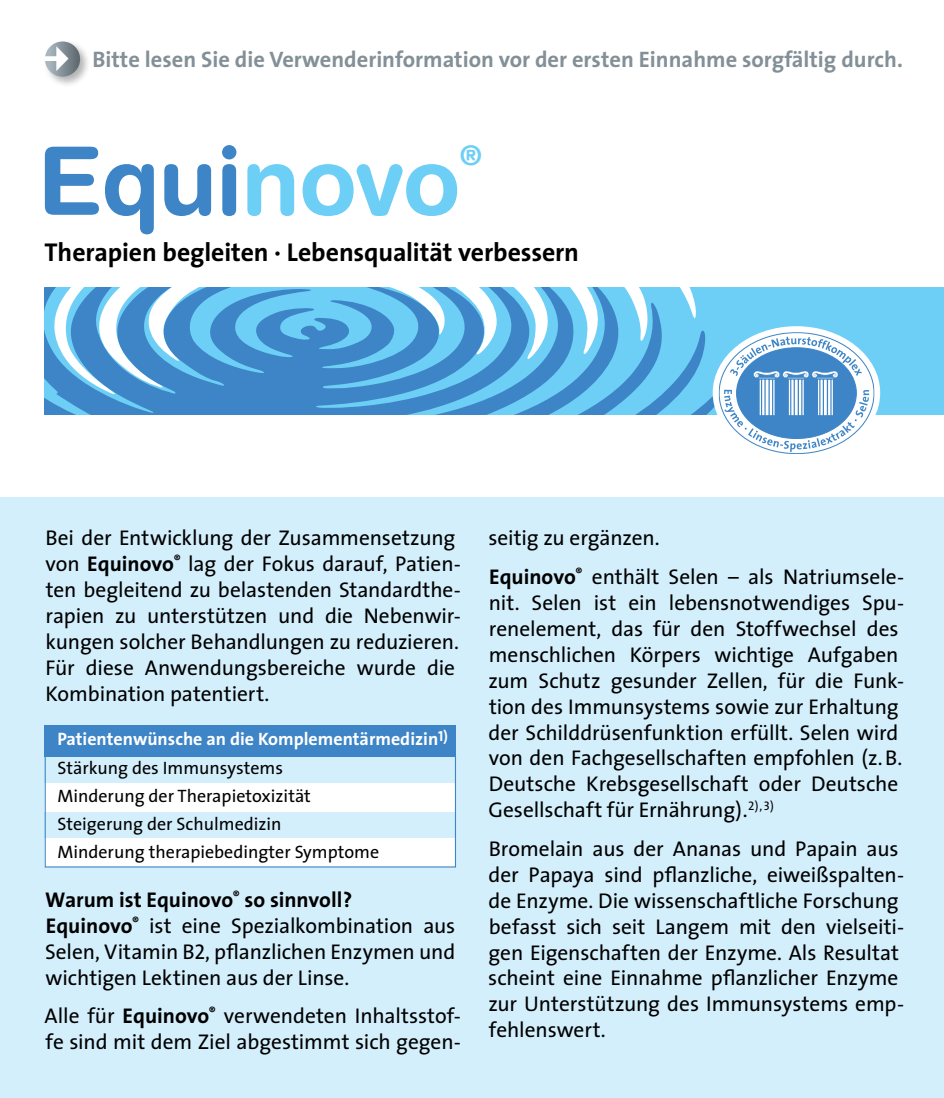
<style>
.page{position:relative;width:944px;height:1098px;background:#fff}
.page>*{position:absolute;margin:0;border:0;box-sizing:border-box;transform-origin:0 0}
.t1{font:700 94.5px "Helvetica Rounded";letter-spacing:-.005em;color:#3d85c6}
.t2{font:700 27px "Helvetica Rounded";color:#6dcff6}
.t3{font:700 25.88px "The Sans";letter-spacing:-.005em;color:#000}
.t4{font:700 22.5px "The Sans";color:#839097}
.t5{font:21.38px/25.9px "The Sans";letter-spacing:-.005em;color:#000}
.t6{font:18px/28.1px "The Sans";color:#000}
.s1{color:#6dcff6}
.s2{font-weight:700}
.s3{font-weight:700;color:#fff}
.s4{font-family:"The Sans Caps"}
</style>
<div class="page">
<div style="left:0;top:497px;width:944px;height:600px;background:#d4effc"></div>
<div style="left:45px;top:287px;width:899px;height:128px;background:#6dcff6"></div>
<div style="left:42px;top:39px;width:49px;height:49px;background:#000;opacity:.3"></div>
<svg style="left:45px;top:41px;width:35px;height:36px"></svg>
<svg style="left:45px;top:287px;width:830px;height:167px"></svg>
<div style="left:45px;top:783px;width:411px;height:28px;background:#fff"></div>
<div style="left:45px;top:840px;width:411px;height:28px;background:#81b4de"></div>
<div style="left:45px;top:838px;width:411px;height:28px;background:#fff"></div>
<div style="left:45px;top:724px;width:411px;height:32px;background:#3d85c6"></div>
<div style="left:45px;top:755px;width:411px;height:112px;border:1px solid #3d85c6"></div>
<svg style="left:44px;top:46px;width:25px;height:25px"></svg>
<p class="t4" style="left:92px;top:41px;width:812px">Bitte lesen Sie die Verwenderinformation vor der ersten Einnahme sorgfältig durch.</p>
<h1 class="t1" style="left:37px;top:124px;width:425px">Equi<span class="s1">novo</span></h1>
<p class="t2" style="left:460px;top:139px;width:23px">®</p>
<p class="t3" style="left:45px;top:231px;width:536px">Therapien begleiten · Lebensqualität verbessern</p>
<p class="t5" style="left:46px;top:524px;width:417px">Bei der Entwicklung der Zusammensetzung von <span class="s2">Equinovo</span><sup>®</sup> lag der Fokus darauf, Patien&shy;ten begleitend zu belastenden Standardthe&shy;rapien zu unterstützen und die Nebenwir&shy;kungen solcher Behandlungen zu reduzieren.<br>Für diese Anwendungsbereiche wurde die Kombination patentiert.</p>
<p class="t6" style="left:57px;top:724px;width:392px"><span class="s3">Patientenwünsche an die Komplementärmedizin</span><sup>1)<br></sup>Stärkung des Immunsystems<br>Minderung der Therapietoxizität<br>Steigerung der Schulmedizin<br>Minderung therapiebedingter Symptome</p>
<p class="t5" style="left:45px;top:885px;width:412px"><span class="s2">Warum ist Equinovo</span><sup>®</sup> <span class="s2">so sinnvoll?<br>Equinovo</span><sup>®</sup> ist eine Spezialkombination aus Selen, Vitamin B<span class="s4">2</span>, pflanzlichen Enzymen und wichtigen Lektinen aus der Linse.</p>
<p class="t5" style="left:45px;top:1002px;width:418px">Alle für <span class="s2">Equinovo</span><sup>®</sup> verwendeten Inhaltsstof&shy;fe sind mit dem Ziel abgestimmt sich gegen-</p>
<p class="t5" style="left:488px;top:518px;width:417px;line-height:38.7px">seitig zu ergänzen.<br><span class="s2">Equinovo</span><sup>®</sup> enthält Selen – als Natriumsele-</p>
<p class="t5" style="left:488px;top:589px;width:417px">nit. Selen ist ein lebensnotwendiges Spu&shy;renelement, das für den Stoffwechsel des menschlichen Körpers wichtige Aufgaben zum Schutz gesunder Zellen, für die Funk&shy;tion des Immunsystems sowie zur Erhaltung der Schilddrüsenfunktion erfüllt. Selen wird von den Fachgesellschaften empfohlen (z.B.<br>Deutsche Krebsgesellschaft oder Deutsche Gesellschaft für Ernährung).<sup>2),</sup> <sup>3)</sup></p>
<p class="t5" style="left:488px;top:834px;width:417px">Bromelain aus der Ananas und Papain aus der Papaya sind pflanzliche, eiweißspalten&shy;de Enzyme. Die wissenschaftliche Forschung befasst sich seit Langem mit den vielseiti&shy;gen Eigenschaften der Enzyme. Als Resultat scheint eine Einnahme pflanzlicher Enzyme zur Unterstützung des Immunsystems emp&shy;fehlenswert.</p>
</div>
